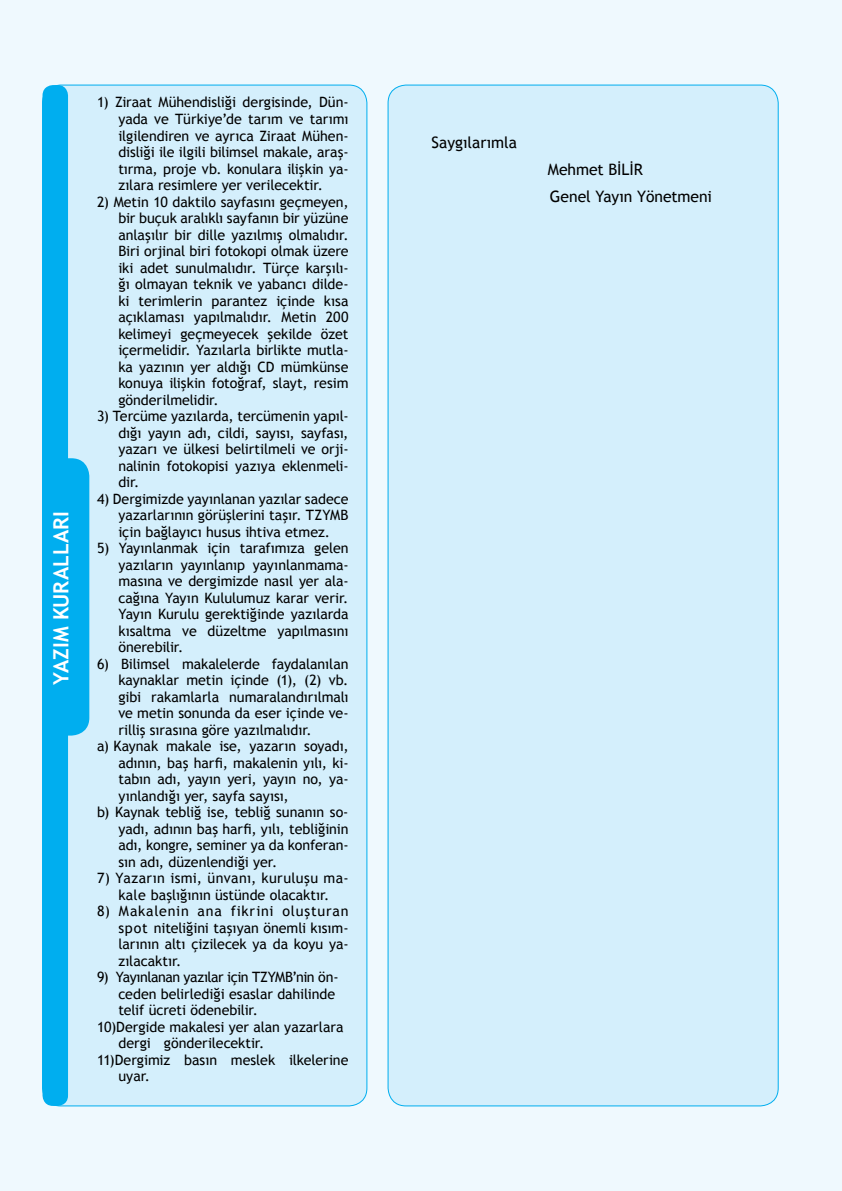
<style>
.page{position:relative;width:842px;height:1191px;background:#eff9fe}
.page>*{position:absolute;margin:0;border:0;box-sizing:border-box;transform-origin:0 0}
.t1{font:700 21px "Trebuchet MS";color:#fff}
.t2{font:15.75px/26.7px "Trebuchet MS";letter-spacing:-.005em;color:#000}
.t3{font:14.25px/16.5px "Trebuchet MS";letter-spacing:-.005em;color:#000;text-align:justify}
.t4{font:14.25px "Trebuchet MS";letter-spacing:-.035em;color:#000}
</style>
<div class="page">
<div style="left:43px;top:85px;width:324px;height:1021px;background:#d4effc;border-radius:18px"></div>
<div style="left:388px;top:85px;width:390px;height:1021px;background:#d4effc;border-radius:18px"></div>
<div style="left:43px;top:85px;width:25px;height:1021px;background:#00aeef;border-radius:11px"></div>
<div style="left:43px;top:458px;width:46px;height:277px;background:#00aeef;border-radius:18px"></div>
<h1 class="t1" style="left:48px;top:684px;width:175px;rotate:-90deg">YAZIM KURALLARI</h1>
<p class="t3" style="left:118px;top:94px;width:232px;text-indent:-21px">1) Ziraat Mühendisliği dergisinde, Dün&shy;yada ve Türkiye’de tarım ve tarımı ilgilendiren ve ayrıca Ziraat Mühen&shy;disliği ile ilgili bilimsel makale, araş&shy;tırma, proje vb. konulara ilişkin ya&shy;zılara resimlere yer verilecektir.</p>
<p class="t3" style="left:118px;top:193px;width:232px;text-indent:-21px">2) Metin 10 daktilo sayfasını geçmeyen, bir buçuk aralıklı sayfanın bir yüzüne anlaşılır bir dille yazılmış olmalıdır.<br>Biri orjinal biri fotokopi olmak üzere iki adet sunulmalıdır. Türçe karşılı&shy;ğı olmayan teknik ve yabancı dilde&shy;ki terimlerin parantez içinde kısa açıklaması yapılmalıdır. Metin 200 kelimeyi geçmeyecek şekilde özet içermelidir. Yazılarla birlikte mutla&shy;ka yazının yer aldığı CD mümkünse konuya ilişkin fotoğraf, slayt, resim gönderilmelidir.</p>
<p class="t3" style="left:118px;top:408px;width:232px;text-indent:-21px">3) Tercüme yazılarda, tercümenin yapıl&shy;dığı yayın adı, cildi, sayısı, sayfası, yazarı ve ülkesi belirtilmeli ve orji&shy;nalinin fotokopisi yazıya eklenmeli&shy;dir.</p>
<p class="t3" style="left:118px;top:490px;width:232px;text-indent:-21px">4) Dergimizde yayınlanan yazılar sadece yazarlarının görüşlerini taşır. TZYMB için bağlayıcı husus ihtiva etmez.</p>
<p class="t3" style="left:118px;top:540px;width:232px;text-indent:-21px">5) Yayınlanmak için tarafımıza gelen yazıların yayınlanıp yayınlanmama&shy;masına ve dergimizde nasıl yer ala&shy;cağına Yayın Kululumuz karar verir.<br>Yayın Kurulu gerektiğinde yazılarda kısaltma ve düzeltme yapılmasını önerebilir.</p>
<p class="t3" style="left:97px;top:655px;width:253px">6) Bilimsel makalelerde faydalanılan</p>
<p class="t3" style="left:118px;top:672px;width:232px">kaynaklar metin içinde (1), (2) vb.</p>
<p class="t3" style="left:118px;top:688px;width:232px">gibi rakamlarla numaralandırılmalı</p>
<p class="t3" style="left:118px;top:705px;width:232px">ve metin sonunda da eser içinde ve-</p>
<p class="t3" style="left:118px;top:721px;width:195px">rilliş sırasına göre yazılmalıdır.</p>
<p class="t3" style="left:97px;top:738px;width:253px">a) Kaynak makale ise, yazarın soyadı,</p>
<p class="t3" style="left:118px;top:754px;width:232px">adının, baş harfi, makalenin yılı, ki-</p>
<p class="t3" style="left:118px;top:771px;width:232px">tabın adı, yayın yeri, yayın no, ya-</p>
<p class="t3" style="left:118px;top:787px;width:172px">yınlandığı yer, sayfa sayısı,</p>
<p class="t3" style="left:97px;top:804px;width:253px">b) Kaynak tebliğ ise, tebliğ sunanın so-</p>
<p class="t3" style="left:118px;top:820px;width:232px">yadı, adının baş harfi, yılı, tebliğinin</p>
<p class="t3" style="left:118px;top:837px;width:232px">adı, kongre, seminer ya da konferan-</p>
<p class="t3" style="left:118px;top:853px;width:160px">sın adı, düzenlendiği yer.</p>
<p class="t3" style="left:97px;top:870px;width:253px;text-align:center">7) Yazarın ismi, ünvanı, kuruluşu ma&shy;kale başlığının üstünde olacaktır.</p>
<p class="t3" style="left:118px;top:903px;width:232px;text-indent:-21px">8) Makalenin ana fikrini oluşturan spot niteliğini taşıyan önemli kısım&shy;larının altı çizilecek ya da koyu ya&shy;zılacaktır.</p>
<p class="t4" style="left:97px;top:969px;width:243px">9) Yayınlanan yazılar için TZYMB’nin ön-</p>
<p class="t3" style="left:118px;top:985px;width:218px">ceden belirlediği esaslar dahilinde</p>
<p class="t3" style="left:118px;top:1002px;width:141px">telif ücreti ödenebilir.</p>
<p class="t3" style="left:97px;top:1018px;width:248px">10)Dergide makalesi yer alan yazarlara</p>
<p class="t3" style="left:119px;top:1035px;width:147px">dergi gönderilecektir.</p>
<p class="t3" style="left:97px;top:1051px;width:253px">11)Dergimiz basın meslek ilkelerine</p>
<p class="t3" style="left:118px;top:1068px;width:33px">uyar.</p>
<p class="t2" style="left:432px;top:129px;width:87px">Saygılarımla</p>
<p class="t2" style="left:548px;top:156px;width:166px">Mehmet BİLİR<br>Genel Yayın Yönetmeni</p>
</div>
